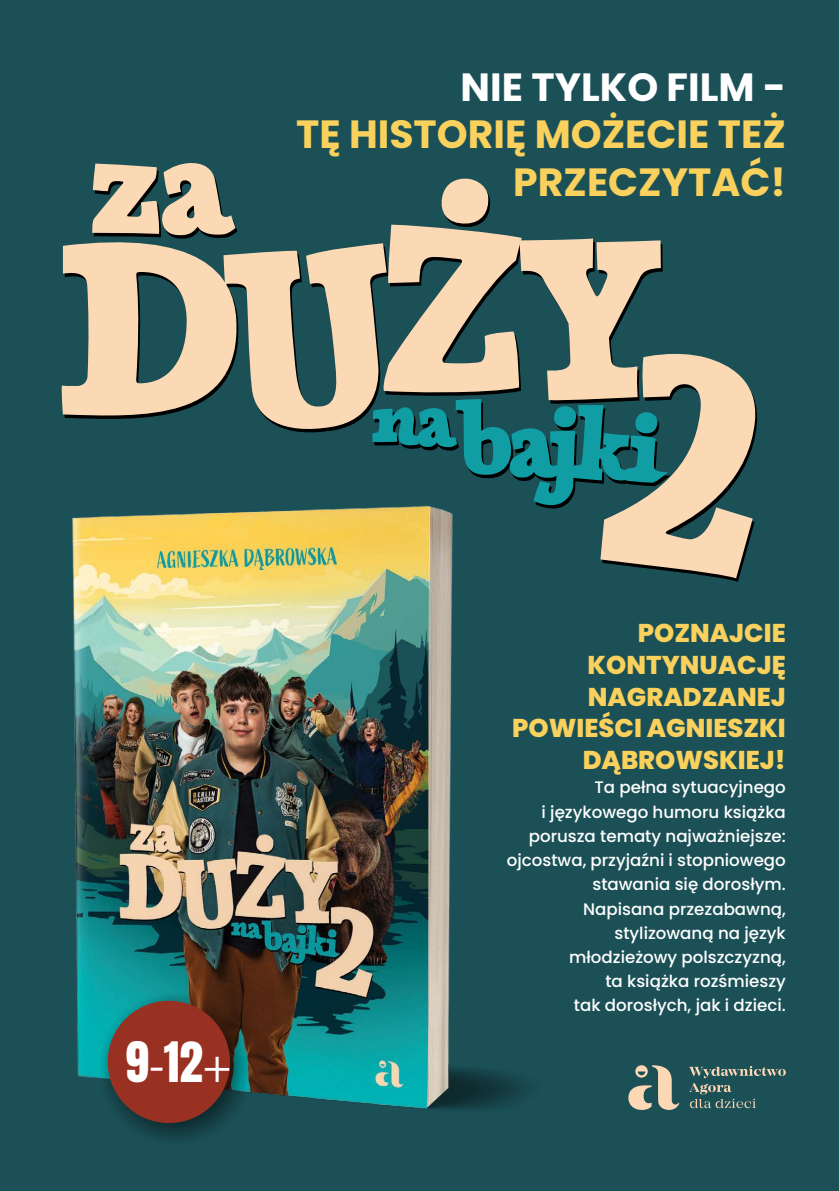
<style>
.page{position:relative;width:839px;height:1191px;background:#fff}
.page>*{position:absolute;margin:0;border:0;box-sizing:border-box;transform-origin:0 0}
.t1{font:47.25px "Anton";color:#fff}
.t2{font:700 39.38px/47.2px "Poppins";color:#f9d15c;text-align:right}
.t3{font:700 39.38px "Poppins";color:#fff}
.t4{font:800 25.72px/31.7px "Poppins";color:#f9d15c;text-align:right}
.t5{font:500 16.62px/24.2px "Poppins";color:#fff;text-align:right}
.s1{font-family:"Myriad Pro"}
</style>
<div class="page">
<div style="left:0;top:0;width:838px;height:1191px;background:#1b5057"></div>
<img style="left:73px;top:582px;width:452px;height:527px">
<svg style="left:689px;top:1066px;width:96px;height:42px"></svg>
<svg style="left:628px;top:1065px;width:51px;height:45px"></svg>
<svg style="left:99px;top:992px;width:152px;height:147px"></svg>
<div style="left:108px;top:1000px;width:122px;height:123px;background:#983122;border-radius:50%"></div>
<svg style="left:61px;top:163px;width:696px;height:419px"></svg>
<h2 class="t3" style="left:460px;top:64px;width:327px">NIE TYLKO FILM -</h2>
<h2 class="t2" style="left:296px;top:111px;width:491px">TĘ HISTORIĘ MOŻECIE TEŻ<br>PRZECZYTAĆ!</h2>
<h1 class="t1" style="left:125px;top:1038px;width:107px">9<span class="s1">-</span>12<span class="s1">+</span></h1>
<h3 class="t4" style="left:512px;top:617px;width:275px">POZNAJCIE<br>KONTYNUACJĘ<br>NAGRADZANEJ<br>POWIEŚCI AGNIESZKI<br>DĄBROWSKIEJ!</h3>
<p class="t5" style="left:507px;top:775px;width:280px">Ta pełna sytuacyjnego<br>i językowego humoru książka porusza tematy najważniejsze: ojcostwa, przyjaźni i stopniowego stawania się dorosłym.<br>Napisana przezabawną, stylizowaną na język młodzieżowy polszczyzną,<br>ta książka rozśmieszy<br>tak dorosłych, jak i dzieci.</p>
</div>
